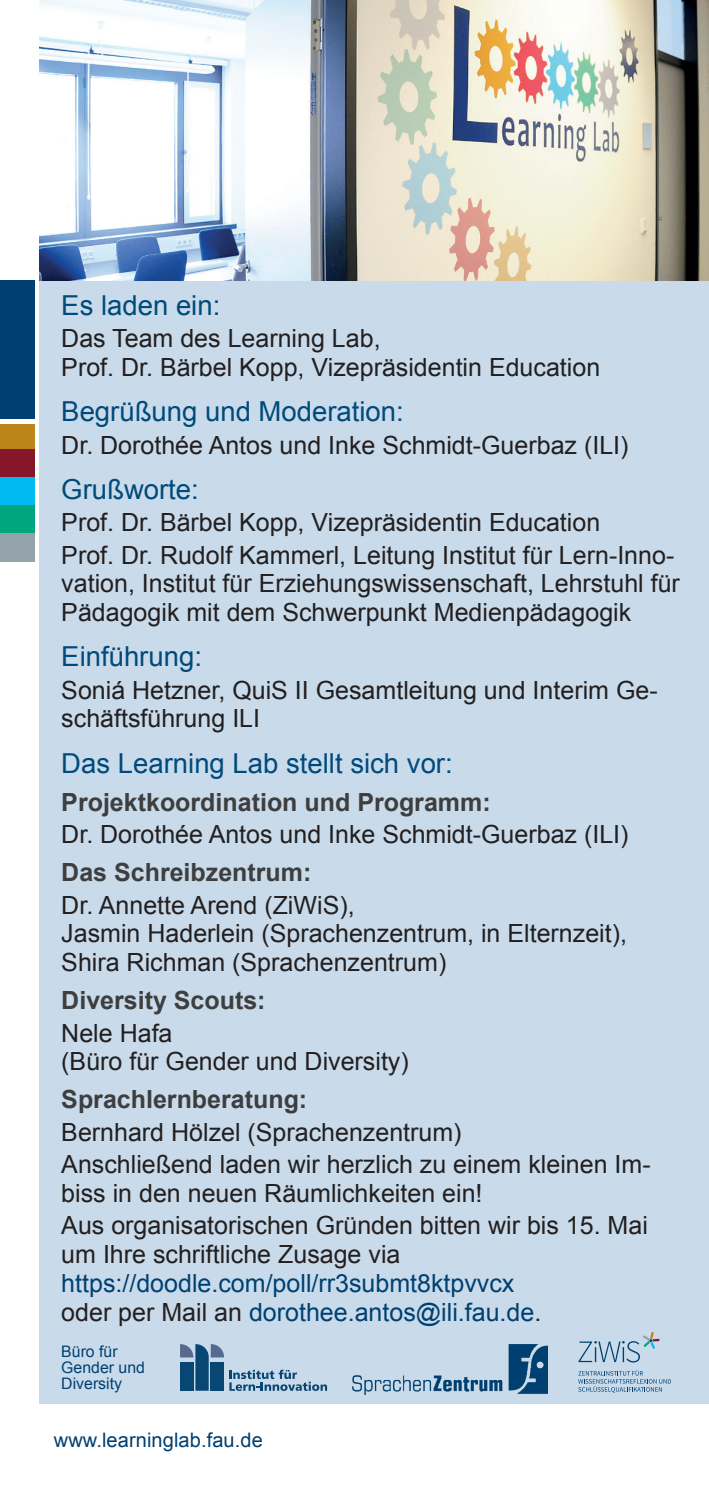
<style>
.page{position:relative;width:709px;height:1489px;background:#fff}
.page>*{position:absolute;margin:0;border:0;box-sizing:border-box;transform-origin:0 0}
.t1{font:27.5px "Arial";color:#004a7b}
.t2{font:25px/28.8px "Arial";color:#231f20}
.t3{font:700 25px "Arial";color:#3e3e3f}
.t4{font:25px/28.8px "Arial";color:#004071}
.t5{font:20px "Arial";letter-spacing:.005em;color:#004071}
.t6{font:15.75px/15.8px "Arial";color:#004071}
.s1{color:#231f20}
</style>
<div class="page">
<div style="left:0;top:421px;width:34px;height:28px;background:#bb851a"></div>
<div style="left:0;top:281px;width:34px;height:140px;background:#004071"></div>
<div style="left:0;top:449px;width:34px;height:28px;background:#88162b"></div>
<div style="left:0;top:477px;width:34px;height:28px;background:#00baf1"></div>
<div style="left:0;top:505px;width:34px;height:28px;background:#00a77e"></div>
<div style="left:0;top:533px;width:34px;height:28px;background:#94a2aa"></div>
<div style="left:40px;top:0;width:669px;height:1403px;background:#c9dbea"></div>
<hr style="left:0;top:419px;width:37px;height:4px;background:#fff">
<img style="left:40px;top:0;width:669px;height:281px">
<svg style="left:180px;top:1344px;width:147px;height:46px"></svg>
<div style="left:211px;top:1361px;width:13px;height:29px;background:#084673"></div>
<img style="left:352px;top:1344px;width:195px;height:50px">
<svg style="left:578px;top:1370px;width:93px;height:22px"></svg>
<svg style="left:578px;top:1332px;width:81px;height:30px"></svg>
<p class="t1" style="left:61px;top:287px;width:160px">Es laden ein:</p>
<p class="t2" style="left:61px;top:324px;width:540px">Das Team des Learning Lab,<br>Prof. Dr. Bärbel Kopp, Vizepräsidentin Education</p>
<p class="t1" style="left:61px;top:393px;width:344px">Begrüßung und Moderation:</p>
<p class="t2" style="left:61px;top:431px;width:568px">Dr. Dorothée Antos und Inke Schmidt-Guerbaz (ILI)</p>
<p class="t1" style="left:61px;top:471px;width:139px">Grußworte:</p>
<p class="t2" style="left:61px;top:506px;width:614px;line-height:32.2px">Prof. Dr. Bärbel Kopp, Vizepräsidentin Education<br>Prof. Dr. Rudolf Kammerl, Leitung Institut für Lern-Inno-</p>
<p class="t2" style="left:61px;top:569px;width:620px">vation, Institut für Erziehungswissenschaft, Lehrstuhl für<br>Pädagogik mit dem Schwerpunkt Medienpädagogik</p>
<p class="t1" style="left:61px;top:638px;width:142px">Einführung:</p>
<p class="t2" style="left:61px;top:675px;width:598px">Soniá Hetzner, QuiS II Gesamtleitung und Interim Ge&shy;schäftsführung ILI</p>
<p class="t1" style="left:61px;top:745px;width:393px">Das Learning Lab stellt sich vor:</p>
<p class="t3" style="left:61px;top:785px;width:431px">Projektkoordination und Programm:</p>
<p class="t2" style="left:61px;top:820px;width:568px">Dr. Dorothée Antos und Inke Schmidt-Guerbaz (ILI)</p>
<p class="t3" style="left:61px;top:855px;width:252px">Das Schreibzentrum:</p>
<p class="t2" style="left:61px;top:890px;width:567px">Dr. Annette Arend (ZiWiS),<br>Jasmin Haderlein (Sprachenzentrum, in Elternzeit),<br>Shira Richman (Sprachenzentrum)</p>
<p class="t3" style="left:61px;top:983px;width:206px">Diversity Scouts:</p>
<p class="t2" style="left:61px;top:1018px;width:349px">Nele Hafa<br>(Büro für Gender und Diversity)</p>
<p class="t3" style="left:61px;top:1082px;width:247px">Sprachlernberatung:</p>
<p class="t2" style="left:61px;top:1116px;width:591px;line-height:32.2px">Bernhard Hölzel (Sprachenzentrum)<br>Anschließend laden wir herzlich zu einem kleinen Im-</p>
<p class="t2" style="left:61px;top:1177px;width:588px;line-height:32.2px">biss in den neuen Räumlichkeiten ein!<br>Aus organisatorischen Gründen bitten wir bis 15. Mai</p>
<p class="t2" style="left:61px;top:1239px;width:340px">um Ihre schriftliche Zusage via</p>
<p class="t4" style="left:61px;top:1268px;width:481px">https://doodle.com/poll/rr3submt8ktpvvcx <span class="s1">oder per Mail an</span> dorothee.antos@ili.fau.de<span class="s1">.</span></p>
<p class="t6" style="left:61px;top:1343px;width:85px">Büro für<br>Gender und<br>Diversity</p>
<p class="t5" style="left:54px;top:1426px;width:210px">www.learninglab.fau.de</p>
</div>
